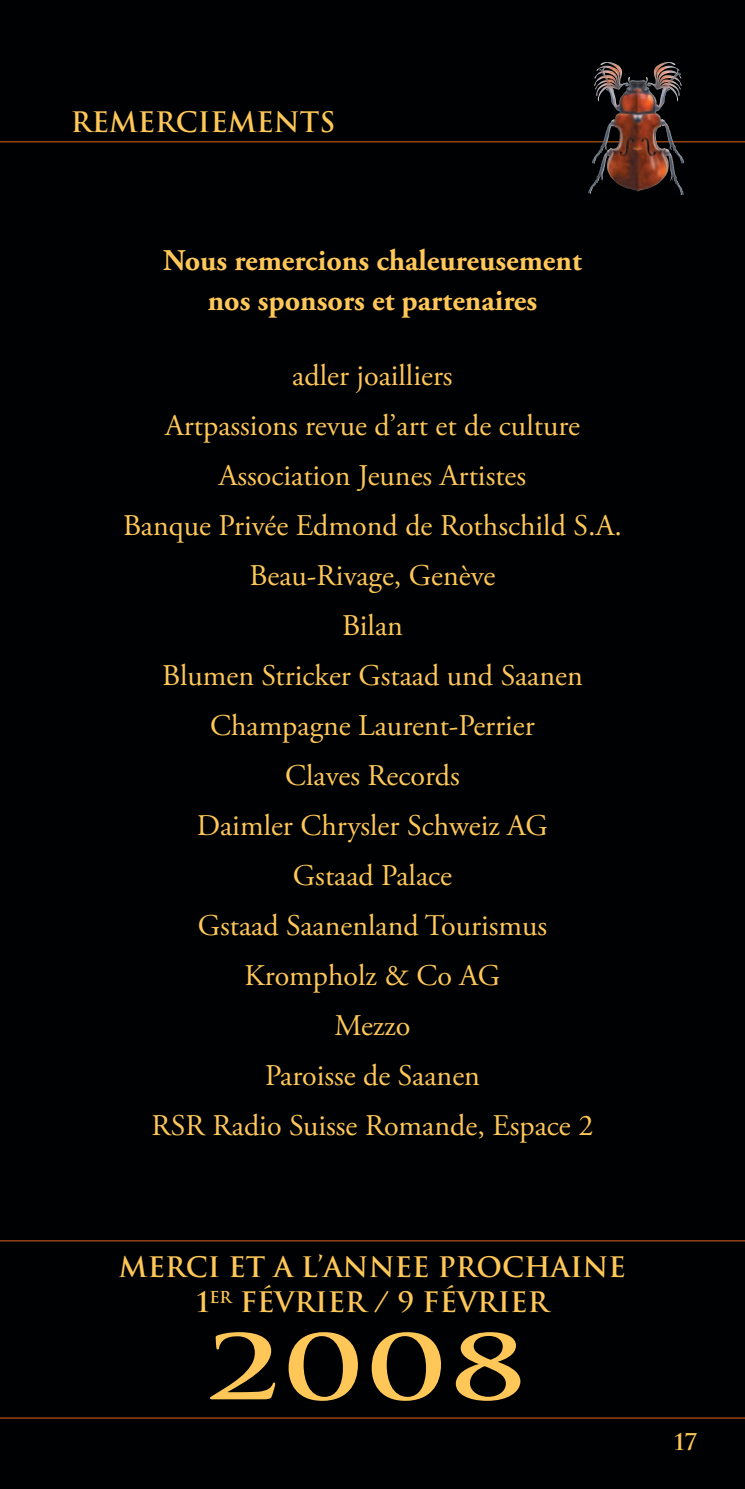
<style>
.page{position:relative;width:745px;height:1489px;background:#fff}
.page>*{position:absolute;margin:0;border:0;box-sizing:border-box;transform-origin:0 0}
.t1{font:700 87.5px "Trajan";color:#fec757;scale:1.43 1}
.t2{font:30px/50px "Adobe Garamond Pro";color:#fec757;text-align:center}
.t3{font:700 30px/40px "Adobe Garamond Pro";color:#fec757;text-align:center}
.t4{font:700 27.5px/35px "Trajan";color:#fec757;text-align:center}
.t5{font:700 22.5px "Trajan";color:#fec757}
</style>
<div class="page">
<div style="left:0;top:0;width:744px;height:1488px;background:#000103"></div>
<hr style="left:0;top:141px;width:744px;height:1px;background:#b05116">
<hr style="left:0;top:1417px;width:744px;height:1px;background:#b05116">
<img style="left:606px;top:62px;width:59px;height:22px">
<hr style="left:0;top:1240px;width:744px;height:1px;background:#b05116">
<p class="t4" style="left:71px;top:104px;width:266px">REMERCIEMENTS</p>
<p class="t3" style="left:163px;top:241px;width:420px">Nous remercions chaleureusement nos sponsors et partenaires</p>
<p class="t2" style="left:123px;top:351px;width:500px">adler joailliers<br>Artpassions revue d’art et de culture<br>Association Jeunes Artistes<br>Banque Privée Edmond de Rothschild S.A.<br>Beau-Rivage, Genève<br>Bilan<br>Blumen Stricker Gstaad und Saanen<br>Champagne Laurent-Perrier<br>Claves Records<br>Daimler Chrysler Schweiz AG<br>Gstaad Palace<br>Gstaad Saanenland Tourismus<br>Krompholz &amp; Co AG<br>Mezzo<br>Paroisse de Saanen<br>RSR Radio Suisse Romande, Espace 2</p>
<p class="t4" style="left:119px;top:1249px;width:508px">MERCI ET A L’ANNEE PROCHAINE<br>1<sup>ER</sup> FÉVRIER / 9 FÉVRIER</p>
<h1 class="t1" style="left:209px;top:1312px;width:224px">2008</h1>
<p class="t5" style="left:673px;top:1427px;width:24px">17</p>
</div>
